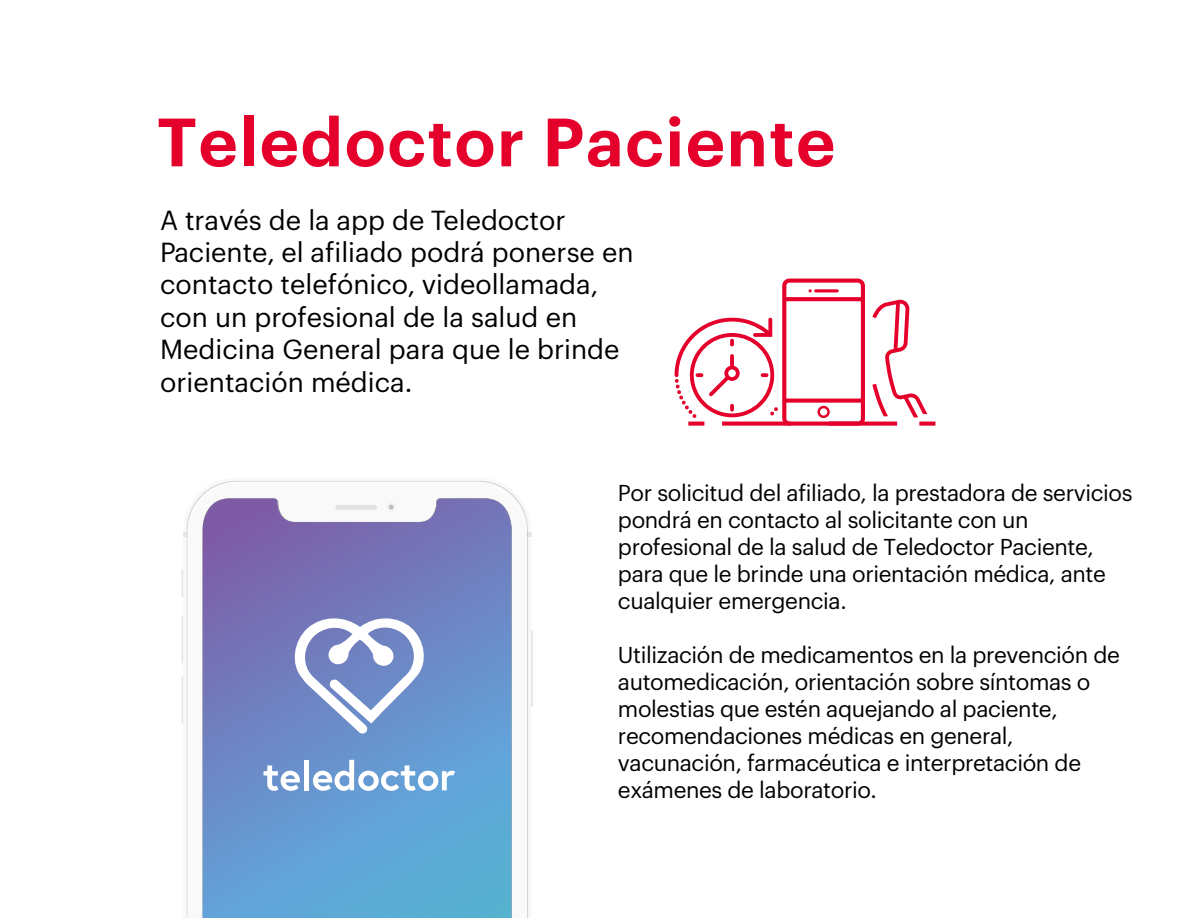
<style>
.page{position:relative;width:1188px;height:918px;background:#fff}
.page>*{position:absolute;margin:0;border:0;box-sizing:border-box;transform-origin:0 0}
.t1{font:600 66.75px "Graphik";letter-spacing:.025em;color:#e4002b}
.t2{font:27px/32.4px "Graphik";color:#000}
.t3{font:22.5px/27px "Graphik";letter-spacing:-.015em;color:#000}
</style>
<div class="page">
<svg style="left:181px;top:569px;width:2px;height:28px"></svg>
<svg style="left:181px;top:616px;width:2px;height:47px"></svg>
<svg style="left:181px;top:676px;width:2px;height:47px"></svg>
<svg style="left:531px;top:630px;width:2px;height:77px"></svg>
<svg style="left:183px;top:532px;width:3px;height:4px"></svg>
<svg style="left:202px;top:498px;width:310px;height:420px;background:#7090c8"></svg>
<svg style="left:675px;top:279px;width:260px;height:147px"></svg>
<svg style="left:264px;top:765px;width:36px;height:26px"></svg>
<div style="left:304px;top:760px;width:5px;height:30px;background:#fff"></div>
<svg style="left:313px;top:760px;width:142px;height:31px"></svg>
<svg style="left:290px;top:615px;width:139px;height:119px"></svg>
<h1 class="t1" style="left:157px;top:91px;width:680px">Teledoctor Paciente</h1>
<p class="t2" style="left:160px;top:201px;width:475px">A través de la app de Teledoctor<br>Paciente, el afiliado podrá ponerse en contacto telefónico, videollamada, con un profesional de la salud en<br>Medicina General para que le brinde orientación médica.</p>
<p class="t3" style="left:618px;top:478px;width:516px">Por solicitud del afiliado, la prestadora de servicios pondrá en contacto al solicitante con un profesional de la salud de Teledoctor Paciente, para que le brinde una orientación médica, ante cualquier emergencia.</p>
<p class="t3" style="left:618px;top:640px;width:503px">Utilización de medicamentos en la prevención de automedicación, orientación sobre síntomas o molestias que estén aquejando al paciente, recomendaciones médicas en general, vacunación, farmacéutica e interpretación de exámenes de laboratorio.</p>
</div>
